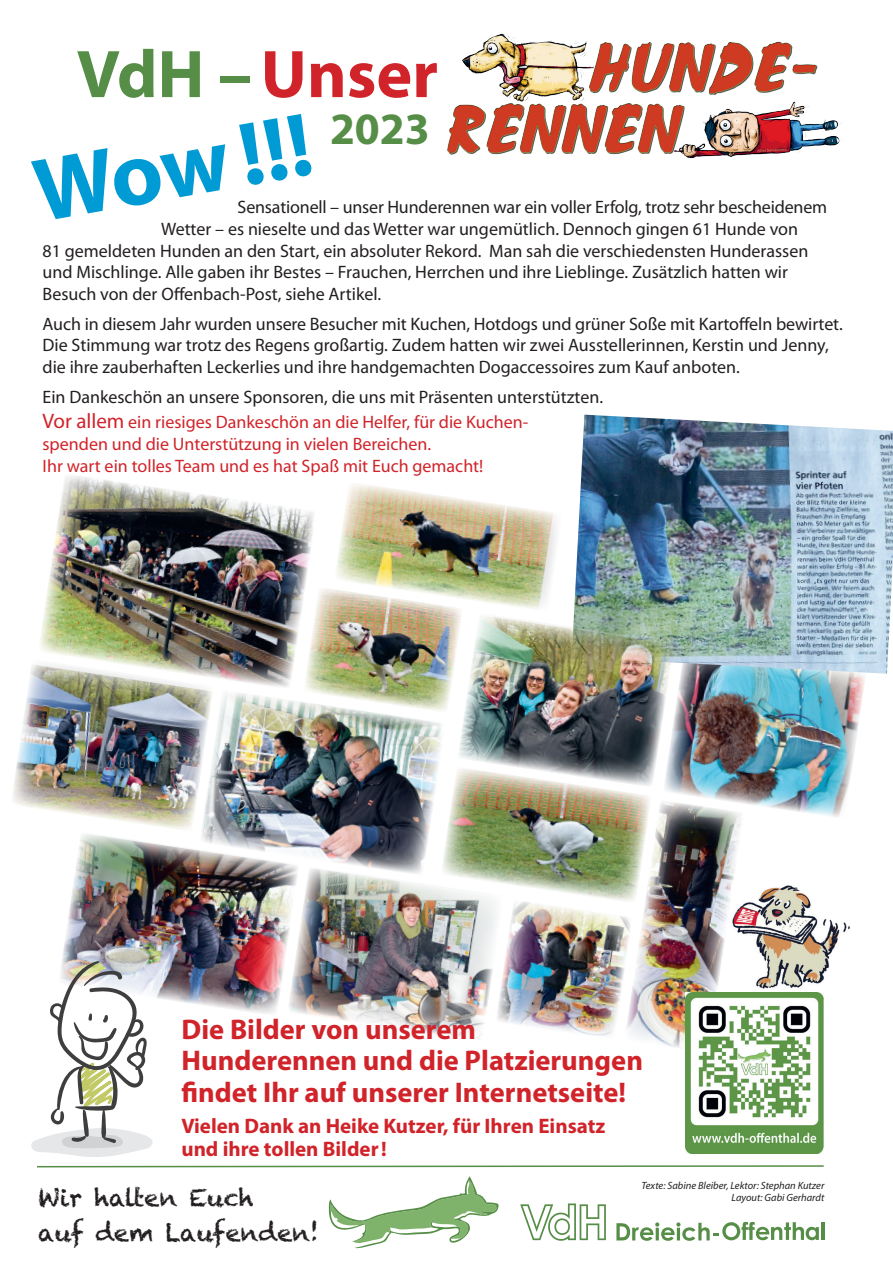
<style>
.page{position:relative;width:893px;height:1263px;background:#fff}
.page>*{position:absolute;margin:0;border:0;box-sizing:border-box;transform-origin:0 0}
.t1{font:700 90.45px "Myriad Pro";color:#009bd5}
.t2{font:700 67.95px "Myriad Pro";color:#d1232a}
.t3{font:700 45px "Myriad Pro";color:#568e47}
.t4{font:700 28.5px/31.5px "Myriad Pro";color:#d1232a}
.t5{font:24.15px/35.4px "Chalkduster";color:#231f20}
.t6{font:700 21px/22.5px "Myriad Pro";color:#d1232a}
.t7{font:18px/21.6px "Myriad Pro";color:#231f20}
.t8{font:18px/21.6px "Myriad Pro";color:#d1232a}
.t9{font:italic 10.5px/12.6px "Myriad Pro";color:#231f20;text-align:right}
.s1{color:#568e47}
.s2{font-size:21px;color:#d1232a}
.s3{color:#d1232a}
</style>
<div class="page">
<svg style="left:328px;top:1176px;width:171px;height:73px"></svg>
<svg style="left:520px;top:1203px;width:86px;height:38px"></svg>
<svg style="left:616px;top:1222px;width:203px;height:19px"></svg>
<hr style="left:822px;top:1222px;width:3px;height:18px;background:#568e47">
<img style="left:447px;top:33px;width:396px;height:126px">
<img style="left:580px;top:415px;width:313px;height:259px">
<img style="left:13px;top:482px;width:853px;height:686px">
<img style="left:457px;top:615px;width:217px;height:173px">
<h2 class="t2" style="left:77px;top:30px;width:363px"><span class="s1">VdH –</span>Unser</h2>
<h1 class="t1" style="left:25px;top:134px;width:282px;rotate:-10deg">Wow!!!</h1>
<h3 class="t3" style="left:330px;top:100px;width:101px">2023</h3>
<p class="t7" style="left:238px;top:196px;width:591px">Sensationell – unser Hunderennen war ein voller Erfolg, trotz sehr bescheidenem</p>
<p class="t7" style="left:161px;top:218px;width:639px">Wetter – es nieselte und das Wetter war ungemütlich. Dennoch gingen 61 Hunde von</p>
<p class="t7" style="left:43px;top:239px;width:767px">81 gemeldeten Hunden an den Start, ein absoluter Rekord. Man sah die verschiedensten Hunderassen</p>
<p class="t7" style="left:43px;top:261px;width:747px">und Mischlinge. Alle gaben ihr Bestes – Frauchen, Herrchen und ihre Lieblinge. Zusätzlich hatten wir</p>
<p class="t7" style="left:43px;top:283px;width:340px">Besuch von der Offenbach-Post, siehe Artikel.</p>
<p class="t7" style="left:43px;top:313px;width:802px">Auch in diesem Jahr wurden unsere Besucher mit Kuchen, Hotdogs und grüner Soße mit Kartoffeln bewirtet.<br>Die Stimmung war trotz des Regens großartig. Zudem hatten wir zwei Ausstellerinnen, Kerstin und Jenny, die ihre zauberhaften Leckerlies und ihre handgemachten Dogaccessoires zum Kauf anboten.</p>
<p class="t7" style="left:43px;top:384px;width:562px;line-height:25.2px">Ein Dankeschön an unsere Sponsoren, die uns mit Präsenten unterstützten.<br><span class="s2">Vor allem</span> <span class="s3">ein riesiges Dankeschön an die Helfer, für die Kuchen-</span></p>
<p class="t8" style="left:43px;top:433px;width:442px">spenden und die Unterstützung in vielen Bereichen.<br>Ihr wart ein tolles Team und es hat Spaß mit Euch gemacht!</p>
<h3 class="t4" style="left:181px;top:1012px;width:463px">Die Bilder von unserem<br>Hunderennen und die Platzierungen findet Ihr auf unserer Internetseite!</h3>
<p class="t6" style="left:181px;top:1114px;width:425px">Vielen Dank an Heike Kutzer, für Ihren Einsatz und ihre tollen Bilder!</p>
<h3 class="t5" style="left:38px;top:1180px;width:282px">Wir halten Euch<br>auf dem Laufenden!</h3>
<p class="t9" style="left:641px;top:1178px;width:184px">Texte: Sabine Bleiber, Lektor: Stephan Kutzer<br>Layout: Gabi Gerhardt</p>
</div>
